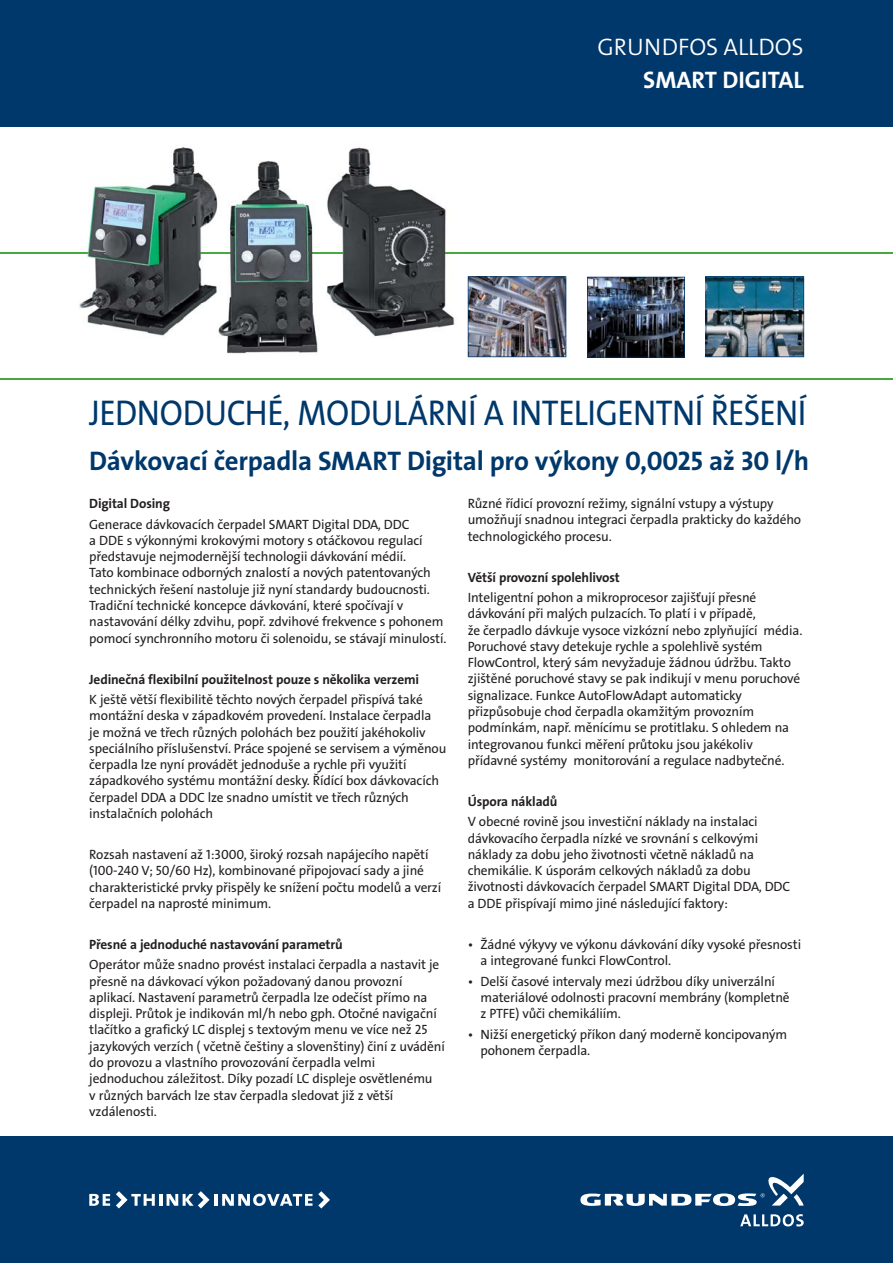
<style>
.page{position:relative;width:893px;height:1263px;background:#fff}
.page>*{position:absolute;margin:0;border:0;box-sizing:border-box;transform-origin:0 0}
.t1{font:36px "Grundfos The Sans CE5 R";letter-spacing:-.015em;color:#00386b;scale:.91 1}
.t2{font:27px "Grundfos The Sans CE7 B";letter-spacing:-.01em;color:#00386b}
.t3{font:24px "Grundfos The Sans CE4 SL";color:#fff}
.t4{font:24px "Grundfos The Sans CE7 B";color:#fff}
.t5{font:13.5px/16.2px "Grundfos The Sans CE5 R";letter-spacing:-.01em;color:#231f20}
.t6{font:13.5px "Grundfos The Sans CE7 B";letter-spacing:-.01em;color:#231f20}
</style>
<div class="page">
<div style="left:0;top:0;width:893px;height:126px;background:#00386b"></div>
<div style="left:0;top:1137px;width:893px;height:126px;background:#00386b"></div>
<svg style="left:89px;top:1194px;width:21px;height:12px"></svg>
<svg style="left:116px;top:1191px;width:196px;height:17px"></svg>
<svg style="left:318px;top:1191px;width:12px;height:17px"></svg>
<svg style="left:580px;top:1173px;width:224px;height:33px"></svg>
<svg style="left:740px;top:1214px;width:64px;height:12px"></svg>
<hr style="left:0;top:252px;width:893px;height:2px;background:#47a842">
<hr style="left:0;top:378px;width:893px;height:1px;background:#47a842">
<img style="left:468px;top:276px;width:98px;height:81px">
<img style="left:587px;top:277px;width:98px;height:80px">
<img style="left:706px;top:276px;width:98px;height:81px">
<img style="left:79px;top:147px;width:376px;height:207px">
<img style="left:79px;top:252px;width:376px;height:2px">
<h3 class="t3" style="left:597px;top:35px;width:208px">GRUNDFOS ALLDOS</h3>
<h3 class="t4" style="left:643px;top:68px;width:162px">SMART DIGITAL</h3>
<h1 class="t1" style="left:89px;top:395px;width:789px">JEDNODUCHÉ, MODULÁRNÍ A INTELIGENTNÍ ŘEŠENÍ</h1>
<h2 class="t2" style="left:89px;top:447px;width:722px">Dávkovací čerpadla SMART Digital pro výkony 0,0025 až 30 l/h</h2>
<p class="t6" style="left:89px;top:497px;width:82px">Digital Dosing</p>
<p class="t5" style="left:89px;top:517px;width:359px">Generace dávkovacích čerpadel SMART Digital DDA, DDC<br>a DDE s výkonnými krokovými motory s otáčkovou regulací představuje nejmodernější technologii dávkování médií.<br>Tato kombinace odborných znalostí a nových patentovaných technických řešení nastoluje již nyní standardy budoucnosti.<br>Tradiční technické koncepce dávkování, které spočívají v nastavování délky zdvihu, popř. zdvihové frekvence s pohonem pomocí synchronního motoru či solenoidu, se stávají minulostí.</p>
<p class="t6" style="left:89px;top:672px;width:331px">Jedinečná flexibilní použitelnost pouze s několika verzemi</p>
<p class="t5" style="left:89px;top:692px;width:359px">K ještě větší flexibilitě těchto nových čerpadel přispívá také montážní deska v západkovém provedení. Instalace čerpadla<br>je možná ve třech různých polohách bez použití jakéhokoliv speciálního příslušenství. Práce spojené se servisem a výměnou čerpadla lze nyní provádět jednoduše a rychle při využití západkového systému montážní desky. Řídící box dávkovacích čerpadel DDA a DDC lze snadno umístit ve třech různých instalačních polohách</p>
<p class="t5" style="left:89px;top:847px;width:353px">Rozsah nastavení až 1:3000, široký rozsah napájecího napětí (100-240 V; 50/60 Hz), kombinované připojovací sady a jiné charakteristické prvky přispěly ke snížení počtu modelů a verzí čerpadel na naprosté minimum.</p>
<p class="t6" style="left:89px;top:938px;width:255px">Přesné a jednoduché nastavování parametrů</p>
<p class="t5" style="left:89px;top:957px;width:357px">Operátor může snadno provést instalaci čerpadla a nastavit je přesně na dávkovací výkon požadovaný danou provozní aplikací. Nastavení parametrů čerpadla lze odečíst přímo na displeji. Průtok je indikován ml/h nebo gph. Otočné navigační tlačítko a grafický LC displej s textovým menu ve více než 25 jazykových verzích ( včetně češtiny a slovenštiny) činí z uvádění do provozu a vlastního provozování čerpadla velmi jednoduchou záležitost. Díky pozadí LC displeje osvětlenému<br>v různých barvách lze stav čerpadla sledovat již z větší vzdálenosti.</p>
<p class="t5" style="left:468px;top:496px;width:335px">Různé řídicí provozní režimy, signální vstupy a výstupy umožňují snadnou integraci čerpadla prakticky do každého technologického procesu.</p>
<p class="t6" style="left:468px;top:570px;width:154px">Větší provozní spolehlivost</p>
<p class="t5" style="left:468px;top:590px;width:336px">Inteligentní pohon a mikroprocesor zajišťují přesné dávkování při malých pulzacích. To platí i v případě,<br>že čerpadlo dávkuje vysoce vizkózní nebo zplyňující média.<br>Poruchové stavy detekuje rychle a spolehlivě systém FlowControl, který sám nevyžaduje žádnou údržbu. Takto zjištěné poruchové stavy se pak indikují v menu poruchové signalizace. Funkce AutoFlowAdapt automaticky přizpůsobuje chod čerpadla okamžitým provozním podmínkám, např. měnícímu se protitlaku. S ohledem na integrovanou funkci měření průtoku jsou jakékoliv přídavné systémy monitorování a regulace nadbytečné.</p>
<p class="t6" style="left:468px;top:795px;width:91px">Úspora nákladů</p>
<p class="t5" style="left:468px;top:814px;width:324px">V obecné rovině jsou investiční náklady na instalaci dávkovacího čerpadla nízké ve srovnání s celkovými náklady za dobu jeho životnosti včetně nákladů na chemikálie. K úsporám celkových nákladů za dobu životnosti dávkovacích čerpadel SMART Digital DDA, DDC a DDE přispívají mimo jiné následující faktory:</p>
<p class="t5" style="left:480px;top:937px;width:322px;text-indent:-13px">• Žádné výkyvy ve výkonu dávkování díky vysoké přesnosti a integrované funkci FlowControl.</p>
<p class="t5" style="left:480px;top:973px;width:311px;text-indent:-13px">• Delší časové intervaly mezi údržbou díky univerzální materiálové odolnosti pracovní membrány (kompletně z PTFE) vůči chemikáliím.</p>
<p class="t5" style="left:480px;top:1026px;width:308px;text-indent:-13px">• Nižší energetický příkon daný moderně koncipovaným pohonem čerpadla.</p>
</div>
